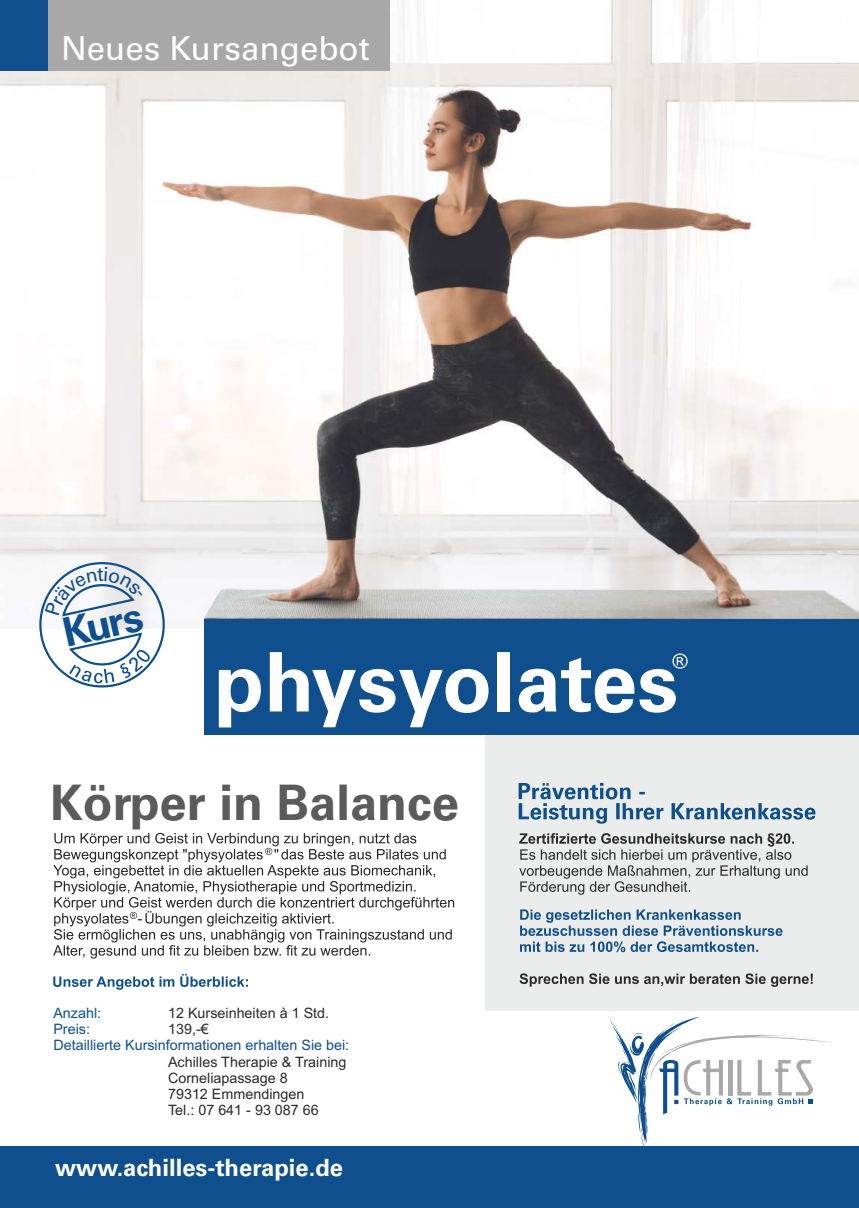
<style>
.page{position:relative;width:859px;height:1208px;background:#fff}
.page>*{position:absolute;margin:0;border:0;box-sizing:border-box;transform-origin:0 0}
.t1{font:700 82.3px "Univers";color:#fefefe}
.t2{font:700 48.9px "Univers";color:#5b5b5b}
.t3{font:700 40.4px "Univers";color:#0f4f8d}
.t4{font:33.1px "Univers";color:#fefefe}
.t5{font:700 23.8px "Univers";color:#fefefe}
.t6{font:14.4px/16px "Arial";color:#2b2a29}
.t7{font:14.4px/16px "Arial";color:#0f4f8d}
</style>
<div class="page">
<img style="left:0;top:0;width:859px;height:623px">
<div style="left:0;top:1146px;width:859px;height:62px;background:#0f4f8d"></div>
<div style="left:204px;top:619px;width:655px;height:116px;background:#0f4f8d"></div>
<div style="left:47px;top:0;width:343px;height:70px;background:#a8a8a9"></div>
<div style="left:0;top:0;width:47px;height:70px;background:#0f4f8d"></div>
<svg style="left:672px;top:653px;width:16px;height:15px"></svg>
<div style="left:485px;top:735px;width:374px;height:275px;background:#ebecec"></div>
<svg style="left:53px;top:833px;width:401px;height:125px"></svg>
<svg style="left:519px;top:783px;width:296px;height:40px"></svg>
<svg style="left:519px;top:833px;width:289px;height:61px"></svg>
<svg style="left:520px;top:973px;width:293px;height:14px"></svg>
<svg style="left:520px;top:909px;width:262px;height:43px"></svg>
<svg style="left:608px;top:1015px;width:224px;height:131px"></svg>
<svg style="left:265px;top:848px;width:7px;height:7px"></svg>
<svg style="left:130px;top:912px;width:7px;height:7px"></svg>
<svg style="left:53px;top:973px;width:195px;height:16px"></svg>
<svg style="left:37px;top:560px;width:130px;height:128px"></svg>
<h3 class="t4" style="left:61px;top:36px;width:310px">Neues Kursangebot</h3>
<h3 class="t3" style="left:60px;top:618px;width:83px;rotate:-12deg">Kurs</h3>
<h1 class="t1" style="left:214px;top:652px;width:466px">physyolates</h1>
<h2 class="t2" style="left:50px;top:784px;width:410px">Körper in Balance</h2>
<p class="t6" style="left:168px;top:1006px;width:163px">12 Kurseinheiten à 1 Std.<br>139,-€</p>
<p class="t6" style="left:168px;top:1054px;width:180px">Achilles Therapie &amp; Training<br>Corneliapassage 8<br>79312 Emmendingen<br>Tel.: 07 641 - 93 087 66</p>
<p class="t7" style="left:53px;top:1006px;width:297px">Anzahl:<br>Preis:<br>Detaillierte Kursinformationen erhalten Sie bei:</p>
<h3 class="t5" style="left:55px;top:1159px;width:289px">www.achilles-therapie.de</h3>
</div>
